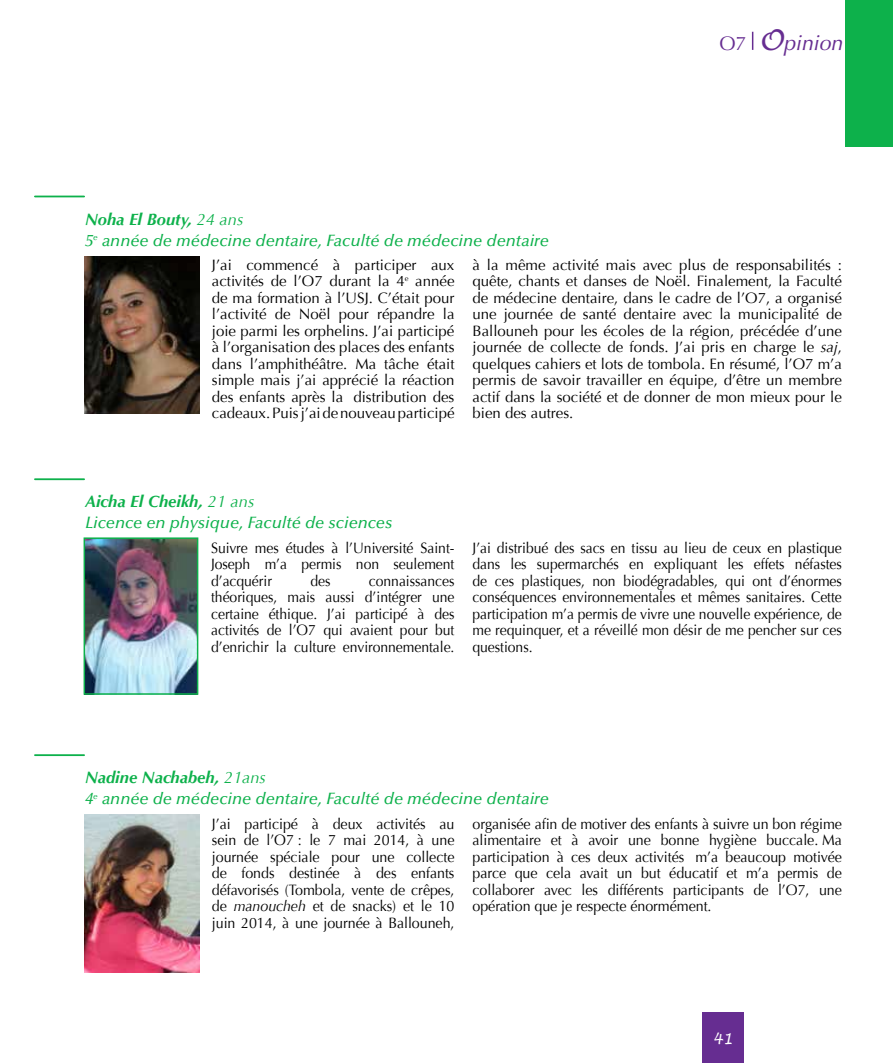
<style>
.page{position:relative;width:893px;height:1063px;background:#fff}
.page>*{position:absolute;margin:0;border:0;box-sizing:border-box;transform-origin:0 0}
.t1{font:italic 21.3px "Optima";letter-spacing:-.005em;color:#662d91}
.t2{font:italic 500 16.5px/21px "Optima";color:#0db14b}
.t3{font:15px/16.5px "Optima";letter-spacing:-.005em;color:#000;text-align:justify}
.t4{font:15px/16.5px "Optima";letter-spacing:-.005em;color:#000;text-align:justify;scale:.93 1}
.t5{font:15px/16.5px "Optima";letter-spacing:-.005em;color:#000;text-align:justify;scale:.95 1}
.t6{font:italic 15px "Lucida Handwriting";color:#fff}
.s1{font-style:normal;font-size:19.5px}
.s2{font-family:"Lucida Handwriting";font-size:28.5px}
.s3{font-weight:700}
.s4{font-weight:400}
.s5{font-style:italic}
</style>
<div class="page">
<svg style="left:752px;top:32px;width:1px;height:18px"></svg>
<div style="left:845px;top:0;width:48px;height:147px;background:#0db14b"></div>
<div style="left:702px;top:1012px;width:42px;height:51px;background:#662d91"></div>
<hr style="left:35px;top:196px;width:49px;height:1px;background:#0db14b">
<hr style="left:35px;top:754px;width:49px;height:2px;background:#0db14b">
<hr style="left:35px;top:478px;width:49px;height:2px;background:#0db14b">
<img style="left:84px;top:815px;width:115px;height:157px">
<img style="left:84px;top:256px;width:115px;height:158px">
<img style="left:87px;top:540px;width:108px;height:152px">
<div style="left:84px;top:537px;width:114px;height:158px;border:2px solid #0db14b"></div>
<h1 class="t1" style="left:719px;top:30px;width:124px"><span class="s1">O7</span> <span class="s2">O</span>pinion</h1>
<p class="t2" style="left:85px;top:209px;width:465px"><span class="s3">Noha El Bouty,</span> <span class="s4">24 ans<br></span>5<sup>e</sup> année de médecine dentaire, Faculté de médecine dentaire</p>
<p class="t3" style="left:212px;top:257px;width:244px">J’ai commencé à participer aux activités de l’O7 durant la 4<sup>e</sup> année de ma formation à l’USJ. C’était pour l’activité de Noël pour répandre la joie parmi les orphelins. J’ai participé à l’organisation des places des enfants dans l’amphithéâtre. Ma tâche était simple mais j’ai apprécié la réaction des enfants après la distribution des cadeaux. Puis j’ai de nouveau participé</p>
<p class="t3" style="left:472px;top:257px;width:371px">à la même activité mais avec plus de responsabilités : quête, chants et danses de Noël. Finalement, la Faculté de médecine dentaire, dans le cadre de l’O7, a organisé une journée de santé dentaire avec la municipalité de Ballouneh pour les écoles de la région, précédée d’une journée de collecte de fonds. J’ai pris en charge le <span class="s5">saj</span>, quelques cahiers et lots de tombola. En résumé, l’O7 m’a permis de savoir travailler en équipe, d’être un membre actif dans la société et de donner de mon mieux pour le bien des autres.</p>
<p class="t2" style="left:85px;top:492px;width:309px"><span class="s3">Aicha El Cheikh,</span> <span class="s4">21 ans<br></span>Licence en physique, Faculté de sciences</p>
<p class="t4" style="left:211px;top:540px;width:263px">Suivre mes études à l’Université Saint-Joseph m’a permis non seulement d’acquérir</p>
<p class="t4" style="left:310px;top:573px;width:23px">des</p>
<p class="t4" style="left:211px;top:573px;width:263px;text-indent:158px">connaissances théoriques, mais aussi d’intégrer une certaine éthique. J’ai participé à des activités de l’O7 qui avaient pour but d’enrichir la culture environnementale.</p>
<p class="t4" style="left:472px;top:540px;width:399px">J’ai distribué des sacs en tissu au lieu de ceux en plastique dans les supermarchés en expliquant les effets néfastes de ces plastiques, non biodégradables, qui ont d’énormes conséquences environnementales et mêmes sanitaires. Cette participation m’a permis de vivre une nouvelle expérience, de me requinquer, et a réveillé mon désir de me pencher sur ces questions.</p>
<p class="t2" style="left:85px;top:768px;width:465px"><span class="s3">Nadine Nachabeh,</span> <span class="s4">21ans<br></span>4<sup>e</sup> année de médecine dentaire, Faculté de médecine dentaire</p>
<p class="t5" style="left:212px;top:815px;width:257px">J’ai participé à deux activités au sein de l’O7 : le 7 mai 2014, à une journée spéciale pour une collecte de fonds destinée à des enfants défavorisés (Tombola, vente de crêpes, de <span class="s5">manoucheh</span> et de snacks) et le 10 juin 2014, à une journée à Ballouneh,</p>
<p class="t5" style="left:472px;top:815px;width:390px">organisée afin de motiver des enfants à suivre un bon régime alimentaire et à avoir une bonne hygiène buccale. Ma participation à ces deux activités m’a beaucoup motivée parce que cela avait un but éducatif et m’a permis de collaborer avec les différents participants de l’O7, une opération que je respecte énormément.</p>
<p class="t6" style="left:713px;top:1030px;width:22px">41</p>
</div>
